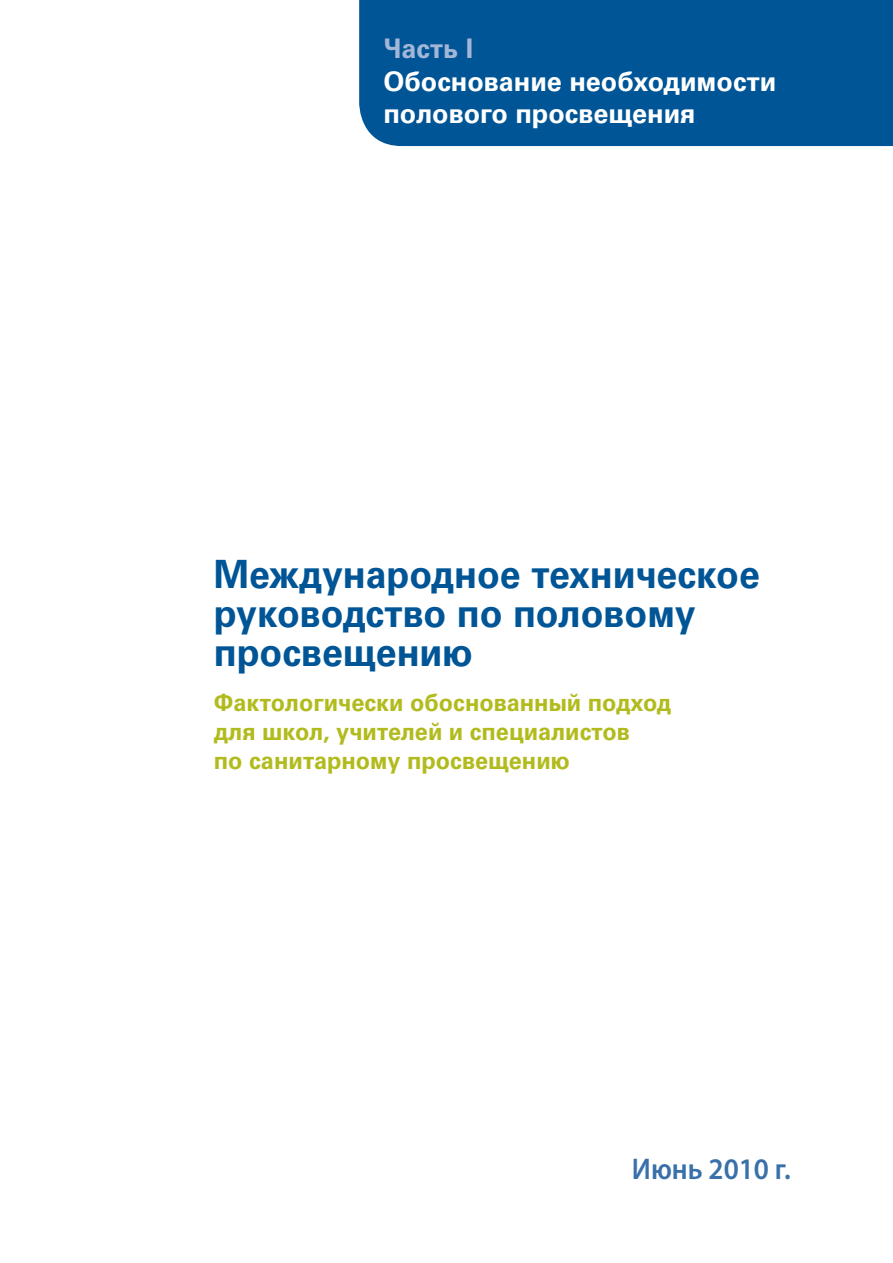
<style>
.page{position:relative;width:893px;height:1263px;background:#fff}
.page>*{position:absolute;margin:0;border:0;box-sizing:border-box;transform-origin:0 0}
.t1{font:700 39px/39px "Univers Cyr";color:#005596;scale:.96 1}
.t2{font:600 30px "Myriad Pro";color:#3970aa;scale:.94 1}
.t3{font:700 27px/32.4px "Univers Cyr";color:#fff}
.t4{font:700 27px "Univers Cyr";color:#a4b6d7}
.t5{font:700 24px/28.8px "Univers Cyr";color:#b2bb1d}
</style>
<div class="page">
<div style="left:359px;top:0;width:533px;height:146px;background:#005596"></div>
<p class="t4" style="left:383px;top:32px;width:91px">Часть I</p>
<p class="t3" style="left:383px;top:65px;width:394px">Обоснование необходимости полового просвещения</p>
<h1 class="t1" style="left:214px;top:554px;width:570px">Международное техническое руководство по половому просвещению</h1>
<p class="t5" style="left:214px;top:688px;width:459px">Фактологически обоснованный подход для школ, учителей и специалистов<br>по санитарному просвещению</p>
<p class="t2" style="left:632px;top:1151px;width:170px">Июнь 2010 г.</p>
</div>
